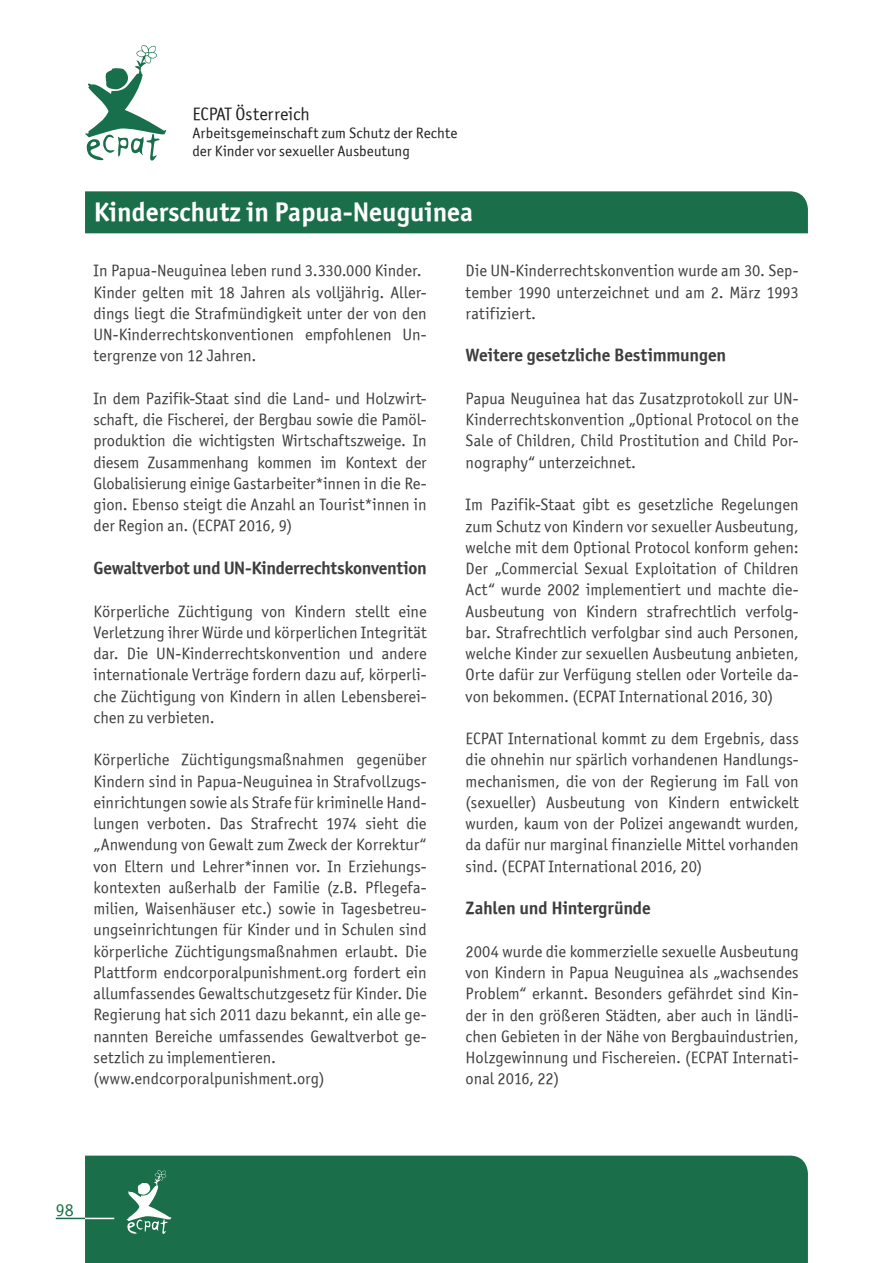
<style>
.page{position:relative;width:893px;height:1263px;background:#fff}
.page>*{position:absolute;margin:0;border:0;box-sizing:border-box;transform-origin:0 0}
.t1{font:27px "Officina Sans ITCTT Bold";color:#fff}
.t2{font:18px "Officina Sans ITCTT Bold";letter-spacing:-.01em;color:#3e3e3f}
.t3{font:18px "Officina Sans ITCTT Book";letter-spacing:-.005em;color:#231f20}
.t4{font:18px "Officina Sans ITCTT Book";color:#1a6f4a}
.t5{font:16.5px/21.3px "Officina Sans ITCTT Book";color:#3e3e3f;text-align:justify}
.t6{font:15px/18px "Officina Sans ITCTT Book";letter-spacing:.01em;color:#231f20}
</style>
<div class="page">
<div style="left:85px;top:1155px;width:723px;height:108px;background:#1a6f4a"></div>
<svg style="left:126px;top:1170px;width:45px;height:64px"></svg>
<svg style="left:56px;top:1218px;width:58px;height:1px"></svg>
<svg style="left:85px;top:45px;width:81px;height:116px"></svg>
<div style="left:85px;top:191px;width:723px;height:42px;background:#1a6f4a"></div>
<p class="t3" style="left:192px;top:104px;width:119px">ECPAT Österreich</p>
<p class="t6" style="left:192px;top:124px;width:267px">Arbeitsgemeinschaft zum Schutz der Rechte der Kinder vor sexueller Ausbeutung</p>
<h1 class="t1" style="left:94px;top:195px;width:381px">Kinderschutz in Papua-Neuguinea</h1>
<p class="t5" style="left:94px;top:260px;width:335px;text-align:left">In Papua-Neuguinea leben rund 3.330.000 Kinder.<br>Kinder gelten mit 18 Jahren als volljährig. Aller&shy;dings liegt die Strafmündigkeit unter der von den UN-Kinderrechtskonventionen empfohlenen Un&shy;tergrenze von 12 Jahren.</p>
<p class="t5" style="left:94px;top:388px;width:335px">In dem Pazifik-Staat sind die Land- und Holzwirt&shy;schaft, die Fischerei, der Bergbau sowie die Pamöl&shy;produktion die wichtigsten Wirtschaftszweige. In diesem Zusammenhang kommen im Kontext der Globalisierung einige Gastarbeiter*innen in die Re&shy;gion. Ebenso steigt die Anzahl an Tourist*innen in der Region an. (ECPAT 2016, 9)</p>
<p class="t2" style="left:94px;top:557px;width:335px">Gewaltverbot und UN-Kinderrechtskonvention</p>
<p class="t5" style="left:94px;top:600px;width:335px">Körperliche Züchtigung von Kindern stellt eine Verletzung ihrer Würde und körperlichen Integrität dar. Die UN-Kinderrechtskonvention und andere internationale Verträge fordern dazu auf, körperli&shy;che Züchtigung von Kindern in allen Lebensberei&shy;chen zu verbieten.</p>
<p class="t5" style="left:94px;top:749px;width:335px;text-align:left">Körperliche Züchtigungsmaßnahmen gegenüber Kindern sind in Papua-Neuguinea in Strafvollzugs&shy;einrichtungen sowie als Strafe für kriminelle Hand&shy;lungen verboten. Das Strafrecht 1974 sieht die „Anwendung von Gewalt zum Zweck der Korrektur“ von Eltern und Lehrer*innen vor. In Erziehungs&shy;kontexten außerhalb der Familie (z.B. Pflegefa&shy;milien, Waisenhäuser etc.) sowie in Tagesbetreu&shy;ungseinrichtungen für Kinder und in Schulen sind körperliche Züchtigungsmaßnahmen erlaubt. Die Plattform endcorporalpunishment.org fordert ein allumfassendes Gewaltschutzgesetz für Kinder. Die Regierung hat sich 2011 dazu bekannt, ein alle ge&shy;nannten Bereiche umfassendes Gewaltverbot ge&shy;setzlich zu implementieren. (www.endcorporalpunishment.org)</p>
<p class="t5" style="left:466px;top:260px;width:335px">Die UN-Kinderrechtskonvention wurde am 30. Sep&shy;tember 1990 unterzeichnet und am 2. März 1993 ratifiziert.</p>
<p class="t2" style="left:466px;top:344px;width:262px">Weitere gesetzliche Bestimmungen</p>
<p class="t5" style="left:466px;top:388px;width:335px">Papua Neuguinea hat das Zusatzprotokoll zur UN-Kinderrechtskonvention „Optional Protocol on the Sale of Children, Child Prostitution and Child Por&shy;nography“ unterzeichnet.</p>
<p class="t5" style="left:466px;top:494px;width:335px">Im Pazifik-Staat gibt es gesetzliche Regelungen zum Schutz von Kindern vor sexueller Ausbeutung, welche mit dem Optional Protocol konform gehen:<br>Der „Commercial Sexual Exploitation of Children Act“ wurde 2002 implementiert und machte die-Ausbeutung von Kindern strafrechtlich verfolg&shy;bar. Strafrechtlich verfolgbar sind auch Personen, welche Kinder zur sexuellen Ausbeutung anbieten, Orte dafür zur Verfügung stellen oder Vorteile da&shy;von bekommen. (ECPAT International 2016, 30)</p>
<p class="t5" style="left:466px;top:728px;width:335px">ECPAT International kommt zu dem Ergebnis, dass die ohnehin nur spärlich vorhandenen Handlungs&shy;mechanismen, die von der Regierung im Fall von (sexueller) Ausbeutung von Kindern entwickelt wurden, kaum von der Polizei angewandt wurden, da dafür nur marginal finanzielle Mittel vorhanden sind. (ECPAT International 2016, 20)</p>
<p class="t2" style="left:466px;top:897px;width:187px">Zahlen und Hintergründe</p>
<p class="t5" style="left:466px;top:940px;width:335px">2004 wurde die kommerzielle sexuelle Ausbeutung von Kindern in Papua Neuguinea als „wachsendes Problem“ erkannt. Besonders gefährdet sind Kin&shy;der in den größeren Städten, aber auch in ländli&shy;chen Gebieten in der Nähe von Bergbauindustrien, Holzgewinnung und Fischereien. (ECPAT Internati&shy;onal 2016, 22)</p>
<p class="t4" style="left:56px;top:1199px;width:19px">98</p>
</div>
